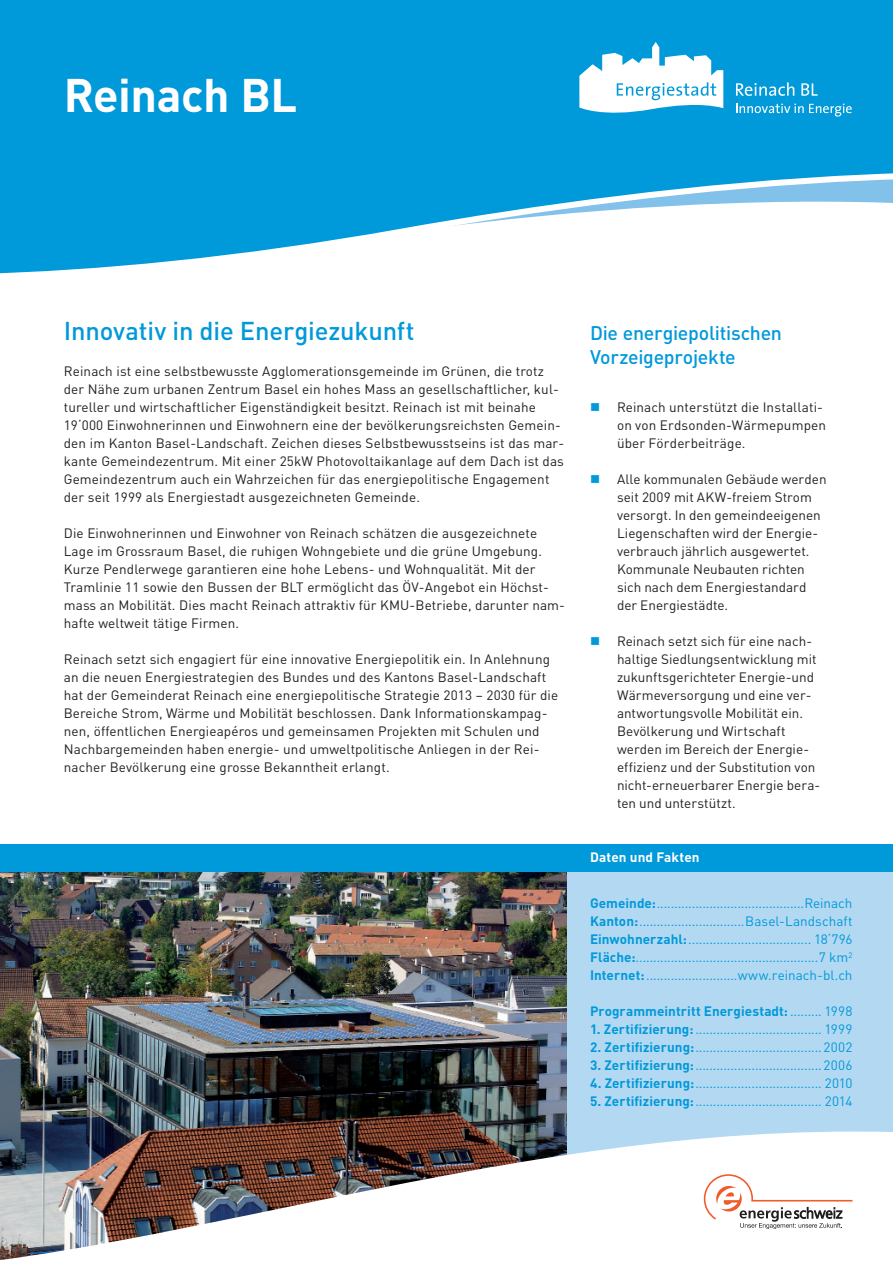
<style>
.page{position:relative;width:893px;height:1263px;background:#fff}
.page>*{position:absolute;margin:0;border:0;box-sizing:border-box;transform-origin:0 0}
.t1{font:700 46.5px "DIN Pro";letter-spacing:-.01em;color:#fff}
.Titel_Frontseite_gro{font:500 25.5px "DIN Pro";letter-spacing:-.005em;color:#0099da}
.Untertitel_Frontseit{font:500 19.5px/23.4px "DIN Pro";letter-spacing:-.015em;color:#0099da}
.Fliesstext_Frontseit{font:13.5px/18px "DIN Pro";letter-spacing:.01em;color:#231f20}
.Daten_und_Fakten{font:13.5px "DIN Pro";color:#0099da}
.Daten_und_Fakten-2{font:700 13.5px "DIN Pro";letter-spacing:.005em;color:#0099da}
.Titel_Daten_und_Fakt{font:700 13.5px "DIN Pro";letter-spacing:.01em;color:#fff}
.s1{font-weight:700}
.s2{font-weight:400}
</style>
<div class="page">
<svg style="left:0;top:0;width:893px;height:274px"></svg>
<div style="left:0;top:844px;width:893px;height:419px;background:#b3d8f1"></div>
<img style="left:0;top:871px;width:567px;height:260px">
<img style="left:0;top:1131px;width:893px;height:132px">
<svg style="left:703px;top:1173px;width:151px;height:56px;background:#ede3e0"></svg>
<svg style="left:579px;top:42px;width:144px;height:76px"></svg>
<svg style="left:736px;top:82px;width:58px;height:14px"></svg>
<svg style="left:801px;top:83px;width:17px;height:13px"></svg>
<svg style="left:736px;top:104px;width:116px;height:13px;background:#36aee1"></svg>
<div style="left:0;top:844px;width:893px;height:27px;background:#0099da"></div>
<p class="t1" style="left:64px;top:64px;width:235px">Reinach BL</p>
<p class="Titel_Frontseite_gro" style="left:64px;top:314px;width:352px">Innovativ in die Energiezukunft</p>
<p class="Fliesstext_Frontseit" style="left:64px;top:362px;width:502px">Reinach ist eine selbstbewusste Agglomerationsgemeinde im Grünen, die trotz der Nähe zum urbanen Zentrum Basel ein hohes Mass an gesellschaftlicher, kul&shy;tureller und wirtschaftlicher Eigenständigkeit besitzt. Reinach ist mit beinahe 19‘000 Einwohnerinnen und Einwohnern eine der bevölkerungsreichsten Gemein&shy;den im Kanton Basel-Landschaft. Zeichen dieses Selbstbewusstseins ist das mar&shy;kante Gemeindezentrum. Mit einer 25kW Photovoltaikanlage auf dem Dach ist das</p>
<p class="Fliesstext_Frontseit" style="left:64px;top:470px;width:487px">Gemeindezentrum auch ein Wahrzeichen für das energiepolitische Engagement der seit 1999 als Energiestadt ausgezeichneten Gemeinde.</p>
<p class="Fliesstext_Frontseit" style="left:64px;top:524px;width:503px">Die Einwohnerinnen und Einwohner von Reinach schätzen die ausgezeichnete Lage im Grossraum Basel, die ruhigen Wohngebiete und die grüne Umgebung.<br>Kurze Pendlerwege garantieren eine hohe Lebens- und Wohnqualität. Mit der Tramlinie 11 sowie den Bussen der BLT ermöglicht das ÖV-Angebot ein Höchst&shy;mass an Mobilität. Dies macht Reinach attraktiv für KMU-Betriebe, darunter nam&shy;hafte weltweit tätige Firmen.</p>
<p class="Fliesstext_Frontseit" style="left:64px;top:650px;width:496px">Reinach setzt sich engagiert für eine innovative Energiepolitik ein. In Anlehnung an die neuen Energiestrategien des Bundes und des Kantons Basel-Landschaft hat der Gemeinderat Reinach eine energiepolitische Strategie 2013 – 2030 für die Bereiche Strom, Wärme und Mobilität beschlossen. Dank Informationskampag&shy;nen, öffentlichen Energieapéros und gemeinsamen Projekten mit Schulen und Nachbargemeinden haben energie- und umweltpolitische Anliegen in der Rei&shy;nacher Bevölkerung eine grosse Bekanntheit erlangt.</p>
<p class="Untertitel_Frontseit" style="left:590px;top:321px;width:194px">Die energiepolitischen<br>Vorzeigeprojekte</p>
<p class="Fliesstext_Frontseit" style="left:617px;top:398px;width:211px">Reinach unterstützt die Installati&shy;on von Erdsonden-Wärmepumpen über Förderbeiträge.</p>
<p class="Fliesstext_Frontseit" style="left:617px;top:470px;width:211px">Alle kommunalen Gebäude werden seit 2009 mit AKW-freiem Strom versorgt. In den gemeindeeigenen<br>Liegenschaften wird der Energie&shy;verbrauch jährlich ausgewertet.<br>Kommunale Neubauten richten sich nach dem Energiestandard der Energiestädte.</p>
<p class="Fliesstext_Frontseit" style="left:617px;top:632px;width:205px">Reinach setzt sich für eine nach&shy;haltige Siedlungsentwicklung mit zukunftsgerichteter Energie-und<br>Wärmeversorgung und eine ver&shy;antwortungsvolle Mobilität ein.<br>Bevölkerung und Wirtschaft werden im Bereich der Energie&shy;effizienz und der Substitution von nicht-erneuerbarer Energie bera&shy;ten und unterstützt.</p>
<p class="Titel_Daten_und_Fakt" style="left:590px;top:848px;width:111px">Daten und Fakten</p>
<p class="Daten_und_Fakten" style="left:590px;top:894px;width:264px"><span class="s1">Gemeinde:</span>..........................................Reinach</p>
<p class="Daten_und_Fakten" style="left:590px;top:912px;width:264px"><span class="s1">Kanton:</span>..............................Basel-Landschaft</p>
<p class="Daten_und_Fakten" style="left:590px;top:930px;width:264px"><span class="s1">Einwohnerzahl:</span>................................... 18‘796</p>
<p class="Daten_und_Fakten" style="left:590px;top:948px;width:264px"><span class="s1">Fläche:</span>....................................................7 km<sup>2</sup></p>
<p class="Daten_und_Fakten" style="left:590px;top:966px;width:264px"><span class="s1">Internet:</span>..........................www.reinach-bl.ch</p>
<p class="Daten_und_Fakten-2" style="left:590px;top:1002px;width:264px">Programmeintritt Energiestadt:<span class="s2">......... 1998</span></p>
<p class="Daten_und_Fakten" style="left:590px;top:1020px;width:264px"><span class="s1">1. Zertifizierung:</span>.................................... 1999</p>
<p class="Daten_und_Fakten" style="left:590px;top:1038px;width:264px"><span class="s1">2. Zertifizierung:</span>.................................... 2002</p>
<p class="Daten_und_Fakten" style="left:590px;top:1056px;width:264px"><span class="s1">3. Zertifizierung:</span>....................................2006</p>
<p class="Daten_und_Fakten" style="left:590px;top:1074px;width:264px"><span class="s1">4. Zertifizierung:</span>.................................... 2010</p>
<p class="Daten_und_Fakten" style="left:590px;top:1092px;width:264px"><span class="s1">5. Zertifizierung:</span>.................................... 2014</p>
</div>
